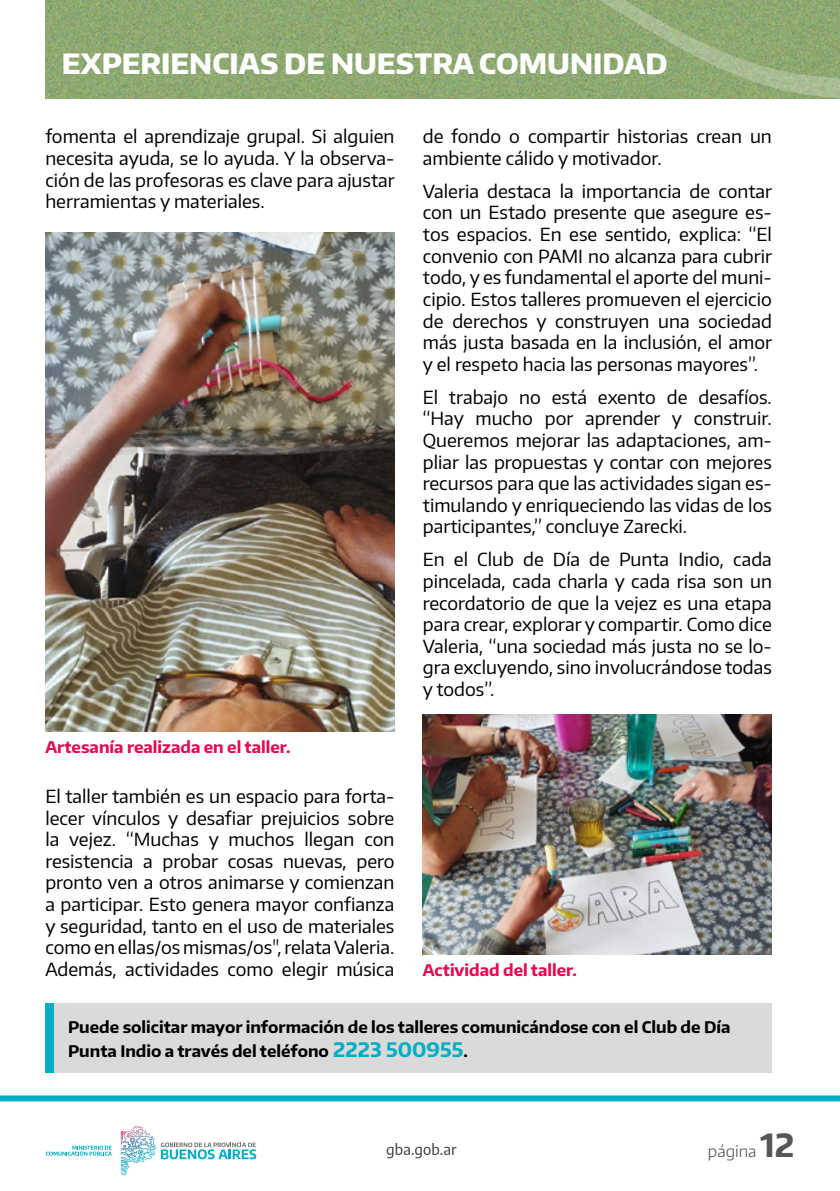
<style>
.page{position:relative;width:840px;height:1191px;background:#fff}
.page>*{position:absolute;margin:0;border:0;box-sizing:border-box;transform-origin:0 0}
.t1{font:800 28px "Encode Sans";color:#fff}
.t2{font:18px/21.6px "Encode Sans";color:#000;text-align:justify}
.t3{font:700 16px/24px "Encode Sans";color:#000}
.t4{font:700 16px "Encode Sans";color:#e50754}
.t5{font:300 16px "Encode Sans";color:#575756}
.s1{font-size:20px;color:#00aec3}
.s2{font-weight:700;font-size:32px}
</style>
<div class="page">
<svg style="left:0;top:1095px;width:839px;height:81px"></svg>
<svg style="left:386px;top:1143px;width:70px;height:15px"></svg>
<svg style="left:46px;top:1145px;width:66px;height:10px"></svg>
<svg style="left:161px;top:1142px;width:95px;height:17px"></svg>
<svg style="left:124px;top:1126px;width:22px;height:12px"></svg>
<div style="left:45px;top:1003px;width:726px;height:70px;background:#dadada"></div>
<div style="left:45px;top:1003px;width:9px;height:70px;background:#00aec3"></div>
<img style="left:45px;top:0;width:458px;height:99px">
<img style="left:503px;top:0;width:336px;height:99px">
<img style="left:422px;top:714px;width:349px;height:240px">
<img style="left:45px;top:232px;width:349px;height:499px">
<h1 class="t1" style="left:62px;top:45px;width:606px">EXPERIENCIAS DE NUESTRA COMUNIDAD</h1>
<p class="t2" style="left:45px;top:125px;width:351px">fomenta el aprendizaje grupal. Si alguien necesita ayuda, se lo ayuda. Y la observa&shy;ción de las profesoras es clave para ajustar herramientas y materiales.</p>
<p class="t4" style="left:45px;top:737px;width:246px">Artesanía realizada en el taller.</p>
<p class="t2" style="left:45px;top:785px;width:350px">El taller también es un espacio para forta&shy;lecer vínculos y desafiar prejuicios sobre la vejez. “Muchas y muchos llegan con resistencia a probar cosas nuevas, pero pronto ven a otros animarse y comienzan a participar. Esto genera mayor confianza y seguridad, tanto en el uso de materiales como en ellas/os mismas/os", relata Valeria.<br>Además, actividades como elegir música</p>
<p class="t2" style="left:422px;top:125px;width:350px">de fondo o compartir historias crean un ambiente cálido y motivador.</p>
<p class="t2" style="left:422px;top:180px;width:351px">Valeria destaca la importancia de contar con un Estado presente que asegure es&shy;tos espacios. En ese sentido, explica: “El convenio con PAMI no alcanza para cubrir todo, y es fundamental el aporte del muni&shy;cipio. Estos talleres promueven el ejercicio de derechos y construyen una sociedad más justa basada en la inclusión, el amor y el respeto hacia las personas mayores”.</p>
<p class="t2" style="left:422px;top:385px;width:350px">El trabajo no está exento de desafíos. “Hay mucho por aprender y construir.<br>Queremos mejorar las adaptaciones, am&shy;pliar las propuestas y contar con mejores recursos para que las actividades sigan es&shy;timulando y enriqueciendo las vidas de los participantes,” concluye Zarecki.</p>
<p class="t2" style="left:422px;top:548px;width:350px">En el Club de Día de Punta Indio, cada pincelada, cada charla y cada risa son un recordatorio de que la vejez es una etapa para crear, explorar y compartir. Como dice Valeria, “una sociedad más justa no se lo&shy;gra excluyendo, sino involucrándose todas y todos”.</p>
<p class="t4" style="left:422px;top:960px;width:156px">Actividad del taller.</p>
<p class="t3" style="left:68px;top:1014px;width:663px">Puede solicitar mayor información de los talleres comunicándose con el Club de Día<br>Punta Indio a través del teléfono <span class="s1">2223 500955</span>.</p>
<p class="t5" style="left:707px;top:1140px;width:88px">página <span class="s2">12</span></p>
</div>
